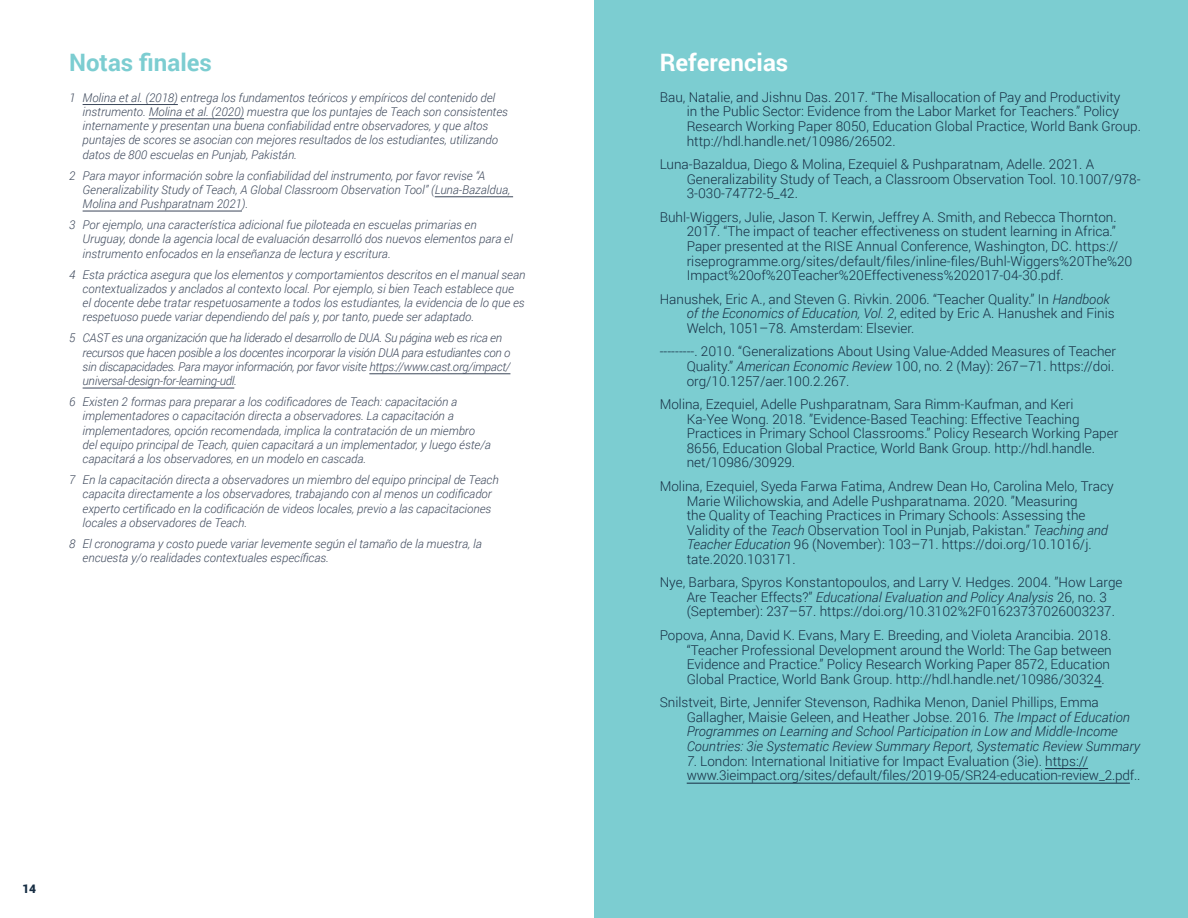
<style>
.page{position:relative;width:1188px;height:918px;background:#fff}
.page>*{position:absolute;margin:0;border:0;box-sizing:border-box;transform-origin:0 0}
.headers{font:700 24px "Roboto";color:#7ccdd1}
.headers-2{font:700 24px "Roboto";color:#fff}
.references{font:300 13.5px/14.5px "Roboto";color:#162d43}
.references-2{font:italic 300 13.5px/14.5px "Roboto";color:#162d43}
.endnotes{font:italic 300 12px/14.2px "Roboto";color:#3c475a}
.endnotes-2{font:italic 300 12px/14.2px "Roboto";letter-spacing:-.02em;color:#3c475a}
.t1{font:900 12px "Roboto";color:#162d43}
.s1{font-style:italic}
.s2{font-style:normal}
</style>
<div class="page">
<div style="left:594px;top:0;width:594px;height:918px;background:#7ccdd1"></div>
<hr style="left:83px;top:104px;width:95px;height:1px;background:#3c475a">
<hr style="left:149px;top:119px;width:95px;height:1px;background:#3c475a">
<hr style="left:435px;top:197px;width:78px;height:1px;background:#3c475a">
<hr style="left:83px;top:211px;width:159px;height:1px;background:#3c475a">
<hr style="left:369px;top:374px;width:141px;height:1px;background:#3c475a">
<hr style="left:83px;top:388px;width:151px;height:1px;background:#3c475a">
<hr style="left:1045px;top:768px;width:43px;height:1px;background:#162d43">
<hr style="left:687px;top:783px;width:443px;height:1px;background:#162d43">
<p class="headers" style="left:69px;top:45px;width:144px">Notas finales</p>
<p class="endnotes" style="left:83px;top:90px;width:427px;text-indent:-14px">1 Molina et al. (2018) entrega los fundamentos teóricos y empíricos del contenido del instrumento. Molina et al. (2020) muestra que los puntajes de Teach son consistentes internamente y presentan una buena confiabilidad entre observadores, y que altos puntajes de scores se asocian con mejores resultados de los estudiantes, utilizando datos de 800 escuelas en Punjab, Pakistán.</p>
<p class="endnotes" style="left:83px;top:168px;width:429px;text-indent:-14px">2 Para mayor información sobre la confiabilidad del instrumento, por favor revise “A<br>Generalizability Study of Teach, A Global Classroom Observation Tool” (Luna-Bazaldua,<br>Molina and Pushparatnam 2021).</p>
<p class="endnotes" style="left:83px;top:217px;width:432px;text-indent:-14px">3 Por ejemplo, una característica adicional fue piloteada en escuelas primarias en<br>Uruguay, donde la agencia local de evaluación desarrolló dos nuevos elementos para el instrumento enfocados en la enseñanza de lectura y escritura.</p>
<p class="endnotes" style="left:83px;top:267px;width:444px;text-indent:-14px">4 Esta práctica asegura que los elementos y comportamientos descritos en el manual sean contextualizados y anclados al contexto local. Por ejemplo, si bien Teach establece que el docente debe tratar respetuosamente a todos los estudiantes, la evidencia de lo que es respetuoso puede variar dependiendo del país y, por tanto, puede ser adaptado.</p>
<p class="endnotes-2" style="left:83px;top:330px;width:429px;text-indent:-14px">5 CAST es una organización que ha liderado el desarrollo de DUA. Su página web es rica en recursos que hacen posible a los docentes incorporar la visión DUA para estudiantes con o sin discapacidades. Para mayor información, por favor visite https://www.cast.org/impact/ universal-design-for-learning-udl.</p>
<p class="endnotes" style="left:83px;top:394px;width:410px;text-indent:-14px">6 Existen 2 formas para preparar a los codificadores de Teach: capacitación a implementadores o capacitación directa a observadores. La capacitación a implementadores, opción recomendada, implica la contratación de un miembro del equipo principal de Teach, quien capacitará a un implementador, y luego éste/a capacitará a los observadores, en un modelo en cascada.</p>
<p class="endnotes" style="left:83px;top:472px;width:418px;text-indent:-14px">7 En la capacitación directa a observadores un miembro del equipo principal de Teach capacita directamente a los observadores, trabajando con al menos un codificador experto certificado en la codificación de videos locales, previo a las capacitaciones locales a observadores de Teach.</p>
<p class="endnotes" style="left:83px;top:536px;width:401px;text-indent:-14px">8 El cronograma y costo puede variar levemente según el tamaño de la muestra, la encuesta y/o realidades contextuales específicas.</p>
<p class="t1" style="left:22px;top:880px;width:15px">14</p>
<p class="headers-2" style="left:660px;top:45px;width:130px">Referencias</p>
<p class="references" style="left:687px;top:89px;width:456px;text-indent:-27px">Bau, Natalie, and Jishnu Das. 2017. “The Misallocation of Pay and Productivity<br>in the Public Sector: Evidence from the Labor Market for Teachers.” Policy Research Working Paper 8050, Education Global Practice, World Bank Group. http://hdl.handle.net/10986/26502.</p>
<p class="references" style="left:687px;top:157px;width:455px;text-indent:-27px">Luna-Bazaldua, Diego &amp; Molina, Ezequiel &amp; Pushparatnam, Adelle. 2021. A<br>Generalizability Study of Teach, a Classroom Observation Tool. 10.1007/978-<br>3-030-74772-5_42.</p>
<p class="references" style="left:687px;top:209px;width:447px;text-indent:-27px">Buhl-Wiggers, Julie, Jason T. Kerwin, Jeffrey A. Smith, and Rebecca Thornton.<br>2017. “The impact of teacher effectiveness on student learning in Africa.” Paper presented at the RISE Annual Conference, Washington, DC. https:// riseprogramme.org/sites/default/files/inline-files/Buhl-Wiggers%20The%20<br>Impact%20of%20Teacher%20Effectiveness%202017-04-30.pdf.</p>
<p class="references" style="left:687px;top:291px;width:430px;text-indent:-27px">Hanushek, Eric A., and Steven G. Rivkin. 2006. “Teacher Quality.” In <span class="s1">Handbook of the Economics of Education, Vol. 2</span>, edited by Eric A. Hanushek and Finis<br>Welch, 1051–78. Amsterdam: Elsevier.</p>
<p class="references" style="left:687px;top:344px;width:431px;text-indent:-27px">---------. 2010. “Generalizations About Using Value-Added Measures of Teacher<br>Quality.” <span class="s1">American Economic Review</span> 100, no. 2 (May): 267–71. https://doi. org/10.1257/aer.100.2.267.</p>
<p class="references" style="left:687px;top:397px;width:433px;text-indent:-27px">Molina, Ezequiel, Adelle Pushparatnam, Sara Rimm-Kaufman, and Keri<br>Ka-Yee Wong. 2018. ”Evidence-Based Teaching: Effective Teaching Practices in Primary School Classrooms.” Policy Research Working Paper 8656, Education Global Practice, World Bank Group. http://hdl.handle. net/10986/30929.</p>
<p class="references" style="left:687px;top:478px;width:428px;text-indent:-27px">Molina, Ezequiel, Syeda Farwa Fatima, Andrew Dean Ho, Carolina Melo, Tracy Marie Wilichowskia, and Adelle Pushparatnama. 2020. ”Measuring<br>the Quality of Teaching Practices in Primary Schools: Assessing the Validity of the <span class="s1">Teach</span> Observation Tool in Punjab, Pakistan.” <span class="s1">Teaching and Teacher Education</span> 96 (November): 103–71. https://doi.org/10.1016/j. tate.2020.103171.</p>
<p class="references" style="left:687px;top:575px;width:437px;text-indent:-27px">Nye, Barbara, Spyros Konstantopoulos, and Larry V. Hedges. 2004. ”How Large<br>Are Teacher Effects?” <span class="s1">Educational Evaluation and Policy Analysis</span> 26, no. 3 (September): 237–57. https://doi.org/10.3102%2F01623737026003237.</p>
<p class="references" style="left:687px;top:628px;width:427px;text-indent:-27px">Popova, Anna, David K. Evans, Mary E. Breeding, and Violeta Arancibia. 2018. “Teacher Professional Development around the World: The Gap between Evidence and Practice.” Policy Research Working Paper 8572, Education Global Practice, World Bank Group. http://hdl.handle.net/10986/30324.</p>
<p class="references-2" style="left:687px;top:695px;width:455px;text-indent:-27px"><span class="s2">Snilstveit, Birte, Jennifer Stevenson, Radhika Menon, Daniel Phillips, Emma Gallagher, Maisie Geleen, and Heather Jobse. 2016.</span> The Impact of Education Programmes on Learning and School Participation in Low and Middle-Income Countries: 3ie Systematic Review Summary Report, Systematic Review Summary</p>
<p class="references" style="left:687px;top:753px;width:455px"><span class="s1">7</span>. London: International Initiative for Impact Evaluation (3ie). https:// www.3ieimpact.org/sites/default/files/2019-05/SR24-education-review_2.pdf..</p>
</div>
